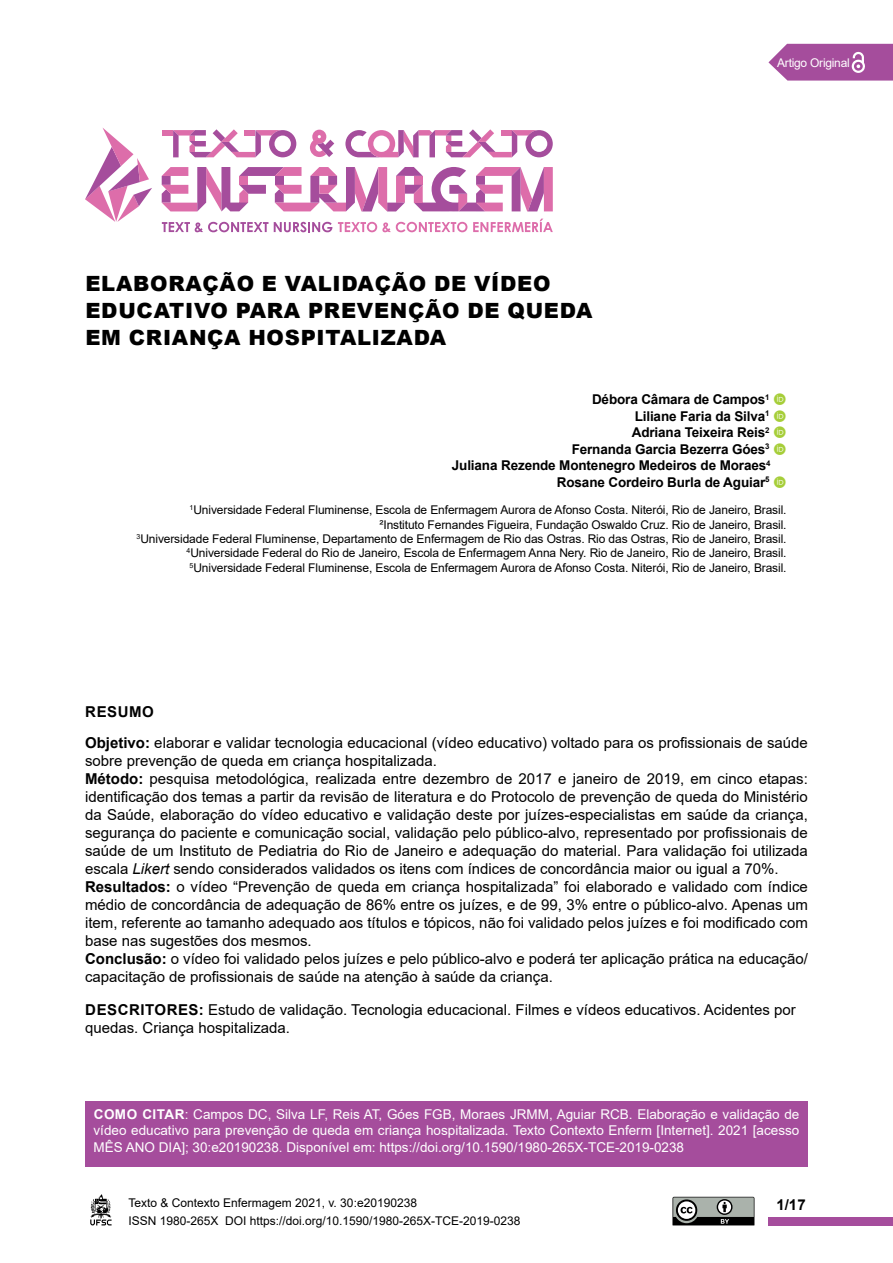
<style>
.page{position:relative;width:893px;height:1263px;background:#fff}
.page>*{position:absolute;margin:0;border:0;box-sizing:border-box;transform-origin:0 0}
.t1{font:900 21px/27px "Arial";letter-spacing:.035em;color:#000}
.t2{font:15px/18px "Arial";color:#000}
.t3{font:700 15px "Arial";color:#000}
.t4{font:13.5px/16.2px "Arial";color:#fff;text-align:justify}
.t5{font:700 13.5px/16.5px "Arial";letter-spacing:-.01em;color:#000;text-align:right}
.t6{font:12px/14.4px "Arial";letter-spacing:-.01em;color:#000}
.t7{font:12px "Arial";letter-spacing:-.02em;color:#fff}
.s1{font-weight:700}
.s2{font-style:italic}
</style>
<div class="page">
<div style="left:769px;top:1217px;width:124px;height:8px;background:#a54d9c"></div>
<svg style="left:90px;top:1194px;width:22px;height:31px"></svg>
<svg style="left:162px;top:167px;width:391px;height:45px"></svg>
<div style="left:162px;top:130px;width:11px;height:6px;background:#dd6daa"></div>
<svg style="left:173px;top:129px;width:123px;height:28px"></svg>
<svg style="left:310px;top:129px;width:243px;height:28px"></svg>
<svg style="left:162px;top:222px;width:106px;height:10px"></svg>
<svg style="left:274px;top:222px;width:58px;height:10px"></svg>
<svg style="left:338px;top:222px;width:129px;height:10px"></svg>
<svg style="left:473px;top:219px;width:80px;height:13px"></svg>
<svg style="left:85px;top:128px;width:67px;height:94px"></svg>
<svg style="left:768px;top:44px;width:125px;height:37px;background:#af61a7"></svg>
<svg style="left:672px;top:1197px;width:83px;height:29px;background:#777b78"></svg>
<div style="left:85px;top:1101px;width:723px;height:66px;background:#a54d9c"></div>
<h1 class="t1" style="left:85px;top:270px;width:508px">ELABORAÇÃO E VALIDAÇÃO DE VÍDEO<br>EDUCATIVO PARA PREVENÇÃO DE QUEDA<br>EM CRIANÇA HOSPITALIZADA</h1>
<p class="t7" style="left:777px;top:54px;width:74px">Artigo Original</p>
<p class="t5" style="left:452px;top:392px;width:320px">Débora Câmara de Campos<sup>1<br></sup>Liliane Faria da Silva<sup>1<br></sup>Adriana Teixeira Reis<sup>2<br></sup>Fernanda Garcia Bezerra Góes<sup>3<br></sup>Juliana Rezende Montenegro Medeiros de Moraes<sup>4<br></sup>Rosane Cordeiro Burla de Aguiar<sup>5</sup></p>
<p class="t6" style="left:137px;top:503px;width:652px;text-align:right"><sup>1</sup>Universidade Federal Fluminense, Escola de Enfermagem Aurora de Afonso Costa. Niterói, Rio de Janeiro, Brasil.<br>²Instituto Fernandes Figueira, Fundação Oswaldo Cruz. Rio de Janeiro, Brasil.<br><sup>3</sup>Universidade Federal Fluminense, Departamento de Enfermagem de Rio das Ostras. Rio das Ostras, Rio de Janeiro, Brasil.<br><sup>4</sup>Universidade Federal do Rio de Janeiro, Escola de Enfermagem Anna Nery. Rio de Janeiro, Rio de Janeiro, Brasil.<br><sup>5</sup>Universidade Federal Fluminense, Escola de Enfermagem Aurora de Afonso Costa. Niterói, Rio de Janeiro, Brasil.</p>
<p class="t2" style="left:85px;top:697px;width:724px;line-height:30.8px"><span class="s1">RESUMO<br>Objetivo:</span> elaborar e validar tecnologia educacional (vídeo educativo) voltado para os profissionais de saúde</p>
<p class="t2" style="left:85px;top:752px;width:724px">sobre prevenção de queda em criança hospitalizada.<br><span class="s1">Método:</span> pesquisa metodológica, realizada entre dezembro de 2017 e janeiro de 2019, em cinco etapas: identificação dos temas a partir da revisão de literatura e do Protocolo de prevenção de queda do Ministério da Saúde, elaboração do vídeo educativo e validação deste por juízes-especialistas em saúde da criança, segurança do paciente e comunicação social, validação pelo público-alvo, representado por profissionais de saúde de um Instituto de Pediatria do Rio de Janeiro e adequação do material. Para validação foi utilizada escala <span class="s2">Likert</span> sendo considerados validados os itens com índices de concordância maior ou igual a 70%.<br><span class="s1">Resultados:</span> o vídeo “Prevenção de queda em criança hospitalizada” foi elaborado e validado com índice médio de concordância de adequação de 86% entre os juízes, e de 99, 3% entre o público-alvo. Apenas um item, referente ao tamanho adequado aos títulos e tópicos, não foi validado pelos juízes e foi modificado com base nas sugestões dos mesmos.<br><span class="s1">Conclusão:</span> o vídeo foi validado pelos juízes e pelo público-alvo e poderá ter aplicação prática na educação/ capacitação de profissionais de saúde na atenção à saúde da criança.</p>
<p class="t2" style="left:85px;top:1001px;width:712px"><span class="s1">DESCRITORES:</span> Estudo de validação. Tecnologia educacional. Filmes e vídeos educativos. Acidentes por quedas. Criança hospitalizada.</p>
<p class="t4" style="left:94px;top:1106px;width:707px"><span class="s1">COMO CITAR</span>: Campos DC, Silva LF, Reis AT, Góes FGB, Moraes JRMM, Aguiar RCB. Elaboração e validação de vídeo educativo para prevenção de queda em criança hospitalizada. Texto Contexto Enferm [Internet]. 2021 [acesso MÊS ANO DIA]; 30:e20190238. Disponível em: https://doi.org/10.1590/1980-265X-TCE-2019-0238</p>
<p class="t6" style="left:128px;top:1194px;width:394px;line-height:18px">Texto &amp; Contexto Enfermagem 2021, v. 30:e20190238<br>ISSN 1980-265X DOI https://doi.org/10.1590/1980-265X-TCE-2019-0238</p>
<p class="t3" style="left:776px;top:1194px;width:31px">1/17</p>
</div>
